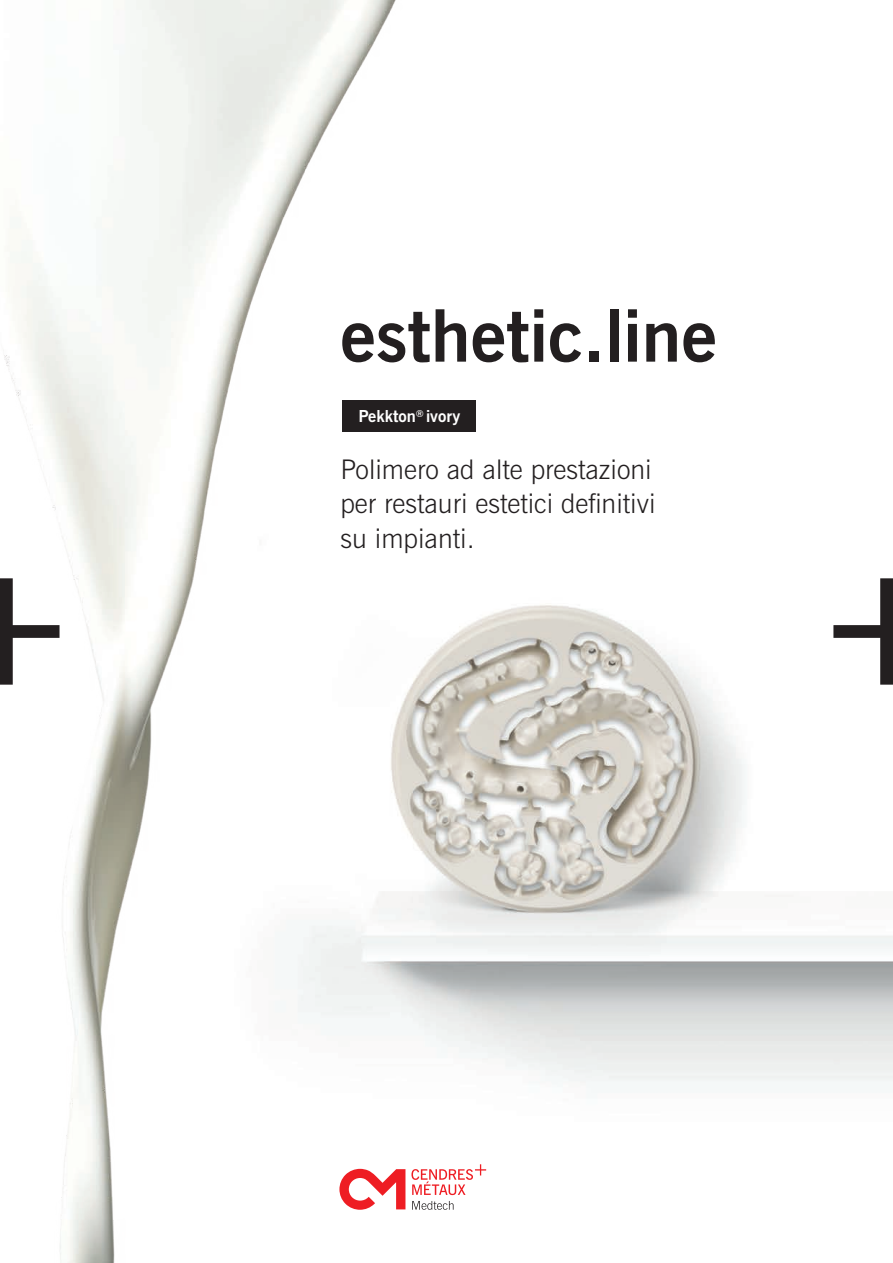
<style>
.page{position:relative;width:893px;height:1263px;background:#fff}
.page>*{position:absolute;margin:0;border:0;box-sizing:border-box;transform-origin:0 0}
.t1{font:72px "News Gothic Bd BT";color:#231f20}
.t2{font:27px/34.5px "News Gothic Lt BT";color:#231f20}
.t3{font:16.5px "News Gothic Bd BT";color:#fff}
</style>
<div class="page">
<img style="left:574px;top:607px;width:319px;height:476px">
<img style="left:4px;top:0;width:570px;height:1263px">
<div style="left:342px;top:400px;width:134px;height:32px;background:#231f20"></div>
<svg style="left:0;top:578px;width:60px;height:107px"></svg>
<svg style="left:833px;top:578px;width:60px;height:107px"></svg>
<svg style="left:411px;top:1164px;width:75px;height:31px"></svg>
<svg style="left:412px;top:1201px;width:42px;height:9px"></svg>
<svg style="left:339px;top:1169px;width:66px;height:41px"></svg>
<h1 class="t1" style="left:340px;top:288px;width:378px">esthetic.line</h1>
<p class="t3" style="left:358px;top:405px;width:104px">Pekkton<sup>®</sup> ivory</p>
<p class="t2" style="left:340px;top:452px;width:317px">Polimero ad alte prestazioni per restauri estetici definitivi su impianti.</p>
</div>
